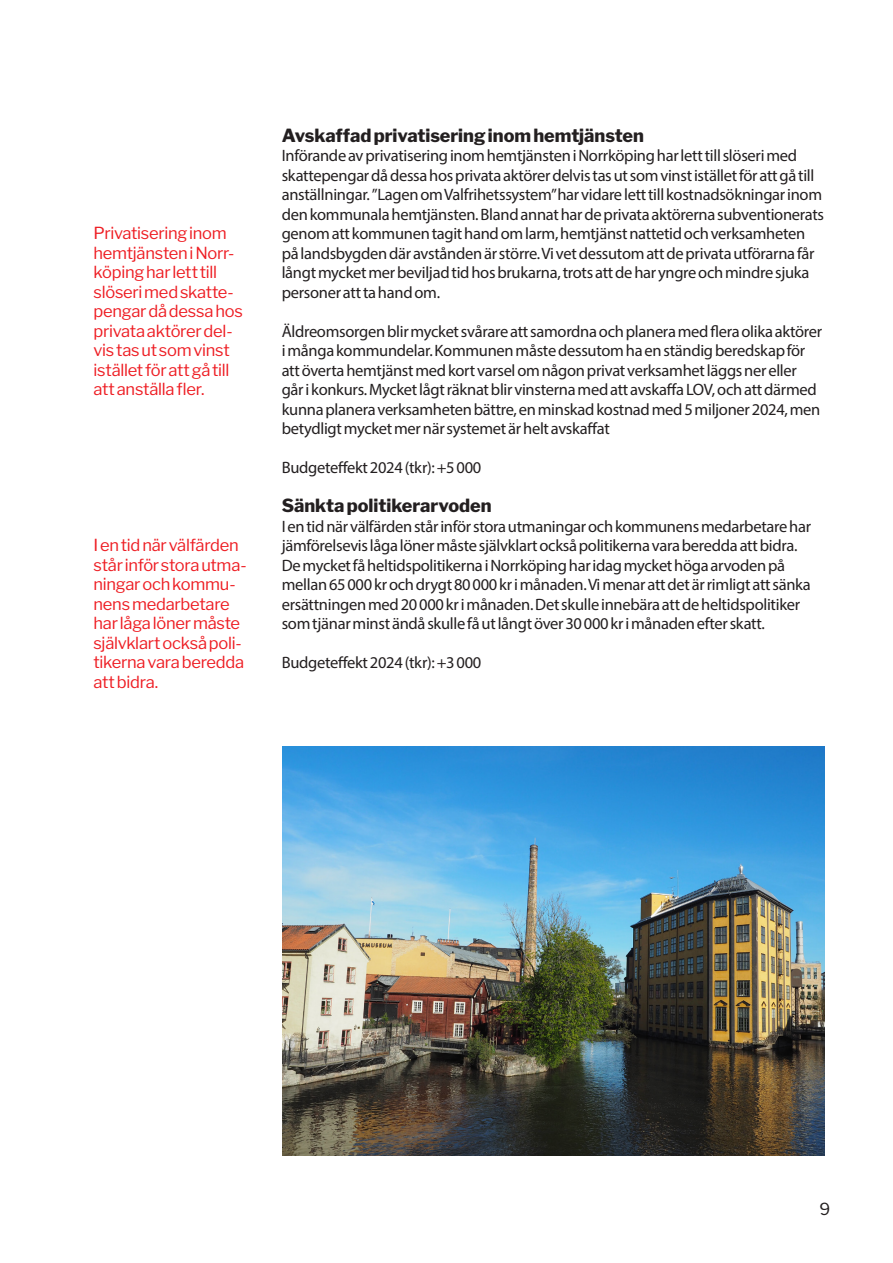
<style>
.page{position:relative;width:893px;height:1263px;background:#fff}
.page>*{position:absolute;margin:0;border:0;box-sizing:border-box;transform-origin:0 0}
.t1{font:800 18px "Libre Franklin";color:#231f20}
.t2{font:16.5px/19.5px "Myriad Pro";letter-spacing:-.02em;color:#231f20}
.Citat_i_marginalen{font:16.5px/19.5px "Libre Franklin";letter-spacing:-.015em;color:#ee1d23}
.t3{font:16.5px "Libre Franklin";color:#231f20}
</style>
<div class="page">
<img style="left:282px;top:746px;width:543px;height:410px">
<p class="Citat_i_marginalen" style="left:94px;top:224px;width:151px">Privatisering inom hemtjänsten i Norr&shy;köping har lett till slöseri med skatte&shy;pengar då dessa hos privata aktörer del&shy;vis tas ut som vinst istället för att gå till att anställa fler.</p>
<p class="Citat_i_marginalen" style="left:94px;top:536px;width:155px">I en tid när välfärden står inför stora utma&shy;ningar och kommu&shy;nens medarbetare har låga löner måste självklart också poli&shy;tikerna vara beredda att bidra.</p>
<p class="t1" style="left:282px;top:124px;width:364px">Avskaffad privatisering inom hemtjänsten</p>
<p class="t2" style="left:282px;top:146px;width:544px">Införande av privatisering inom hemtjänsten i Norrköping har lett till slöseri med skattepengar då dessa hos privata aktörer delvis tas ut som vinst istället för att gå till anställningar. ”Lagen om Valfrihetssystem” har vidare lett till kostnadsökningar inom den kommunala hemtjänsten. Bland annat har de privata aktörerna subventionerats genom att kommunen tagit hand om larm, hemtjänst nattetid och verksamheten på landsbygden där avstånden är större. Vi vet dessutom att de privata utförarna får långt mycket mer beviljad tid hos brukarna, trots att de har yngre och mindre sjuka personer att ta hand om.</p>
<p class="t2" style="left:282px;top:321px;width:542px">Äldreomsorgen blir mycket svårare att samordna och planera med flera olika aktörer i många kommundelar. Kommunen måste dessutom ha en ständig beredskap för att överta hemtjänst med kort varsel om någon privat verksamhet läggs ner eller går i konkurs. Mycket lågt räknat blir vinsterna med att avskaffa LOV, och att därmed kunna planera verksamheten bättre, en minskad kostnad med 5 miljoner 2024, men betydligt mycket mer när systemet är helt avskaffat</p>
<p class="t2" style="left:282px;top:458px;width:201px">Budgeteffekt 2024 (tkr): +5 000</p>
<p class="t1" style="left:282px;top:495px;width:211px">Sänkta politikerarvoden</p>
<p class="t2" style="left:282px;top:516px;width:531px">I en tid när välfärden står inför stora utmaningar och kommunens medarbetare har jämförelsevis låga löner måste självklart också politikerna vara beredda att bidra.<br>De mycket få heltidspolitikerna i Norrköping har idag mycket höga arvoden på mellan 65 000 kr och drygt 80 000 kr i månaden. Vi menar att det är rimligt att sänka ersättningen med 20 000 kr i månaden. Det skulle innebära att de heltidspolitiker som tjänar minst ändå skulle få ut långt över 30 000 kr i månaden efter skatt.</p>
<p class="t2" style="left:282px;top:653px;width:201px">Budgeteffekt 2024 (tkr): +3 000</p>
<p class="t3" style="left:820px;top:1199px;width:12px">9</p>
</div>
